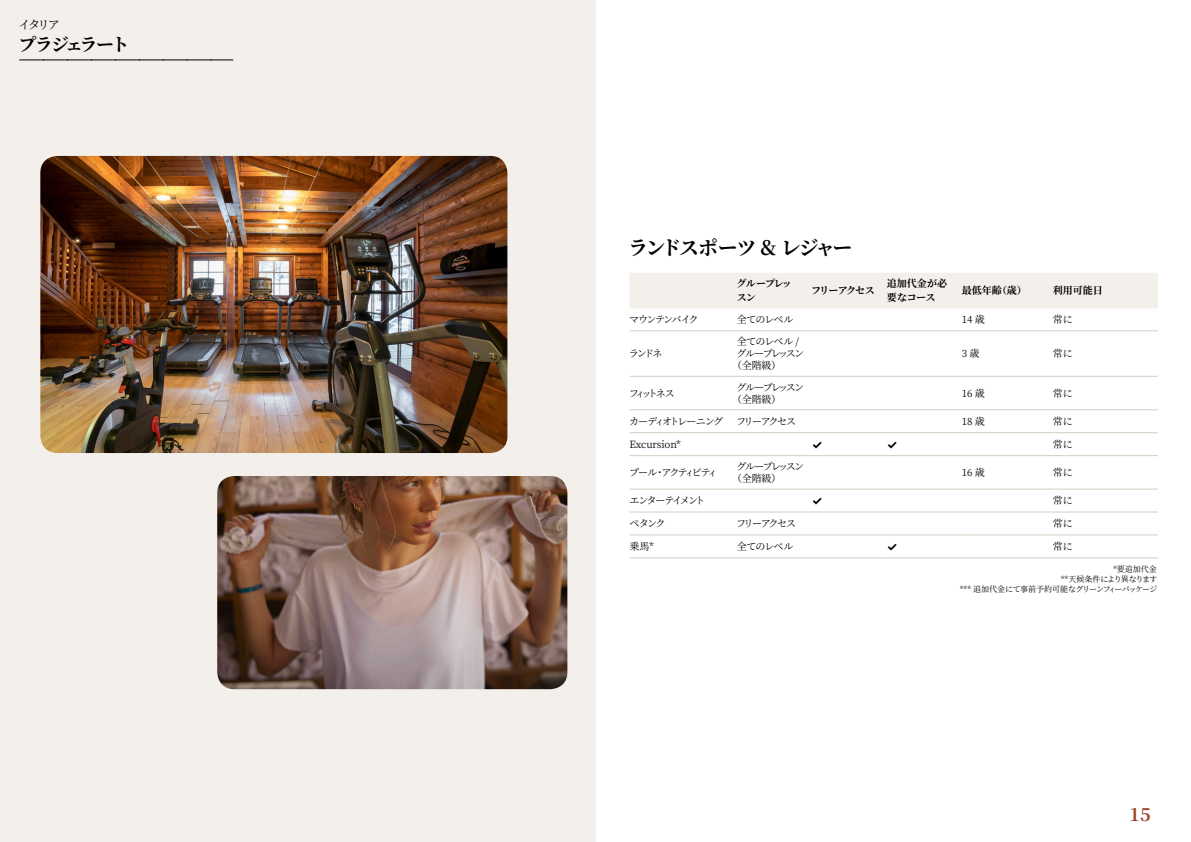
<style>
.page{position:relative;width:1191px;height:842px;background:#fff}
.page>*{position:absolute;margin:0;border:0;box-sizing:border-box;transform-origin:0 0}
.t1{font:700 20px "Noto Serif JP";letter-spacing:-.12em;color:#000}
.t2{font:700 18px "Noto Serif JP";letter-spacing:-.13em;color:#000}
.t3{font:700 18px "Noto Serif JP";color:#9d432c}
.t4{font:12px "Noto Serif JP";color:#000}
.t5{font:700 12px "Inter";color:#000}
.t6{font:10px "Noto Serif JP";letter-spacing:-.105em;color:#000}
.t7{font:10px/12px "Noto Serif JP";letter-spacing:-.165em;color:#000}
.t8{font:10px "Noto Serif JP";letter-spacing:-.15em;color:#000}
.t9{font:700 10px "Noto Serif JP";letter-spacing:-.03em;color:#000}
.t10{font:700 10px/14px "Noto Serif JP";color:#000}
.t11{font:10px "Noto Serif JP";letter-spacing:-.135em;color:#000}
.t12{font:10px "Noto Serif JP";letter-spacing:-.19em;color:#000}
.t13{font:10px "Noto Serif JP";letter-spacing:-.015em;color:#000}
.t14{font:10px "Noto Serif JP";letter-spacing:-.185em;color:#000}
.t15{font:700 10px/14px "Noto Serif JP";letter-spacing:-.1em;color:#000}
.t16{font:700 10px "Noto Serif JP";letter-spacing:-.095em;color:#000}
.t17{font:8px/9.6px "Noto Serif JP";letter-spacing:-.07em;color:#000;text-align:right}
</style>
<div class="page">
<div style="left:0;top:0;width:595px;height:842px;background:#f3f0ec"></div>
<img style="left:40px;top:156px;width:467px;height:297px">
<img style="left:217px;top:476px;width:350px;height:213px">
<svg style="left:20px;top:60px;width:213px;height:1px"></svg>
<div style="left:630px;top:273px;width:527px;height:35px;background:#f3f0ec"></div>
<hr style="left:629px;top:330px;width:108px;height:1px;background:#d7cdc1">
<hr style="left:737px;top:330px;width:75px;height:1px;background:#d7cdc1">
<hr style="left:812px;top:330px;width:75px;height:1px;background:#d7cdc1">
<hr style="left:887px;top:330px;width:75px;height:1px;background:#d7cdc1">
<hr style="left:962px;top:330px;width:91px;height:1px;background:#d7cdc1">
<hr style="left:1053px;top:330px;width:104px;height:1px;background:#d7cdc1">
<hr style="left:629px;top:376px;width:108px;height:1px;background:#d7cdc1">
<hr style="left:737px;top:376px;width:75px;height:1px;background:#d7cdc1">
<hr style="left:812px;top:376px;width:75px;height:1px;background:#d7cdc1">
<hr style="left:887px;top:376px;width:75px;height:1px;background:#d7cdc1">
<hr style="left:962px;top:376px;width:91px;height:1px;background:#d7cdc1">
<hr style="left:1053px;top:376px;width:104px;height:1px;background:#d7cdc1">
<hr style="left:629px;top:409px;width:108px;height:1px;background:#d7cdc1">
<hr style="left:737px;top:409px;width:75px;height:1px;background:#d7cdc1">
<hr style="left:812px;top:409px;width:75px;height:1px;background:#d7cdc1">
<hr style="left:887px;top:409px;width:75px;height:1px;background:#d7cdc1">
<hr style="left:962px;top:409px;width:91px;height:1px;background:#d7cdc1">
<hr style="left:1053px;top:409px;width:104px;height:1px;background:#d7cdc1">
<hr style="left:629px;top:432px;width:108px;height:1px;background:#d7cdc1">
<hr style="left:737px;top:432px;width:75px;height:1px;background:#d7cdc1">
<hr style="left:812px;top:432px;width:75px;height:1px;background:#d7cdc1">
<hr style="left:887px;top:432px;width:75px;height:1px;background:#d7cdc1">
<hr style="left:962px;top:432px;width:91px;height:1px;background:#d7cdc1">
<hr style="left:1053px;top:432px;width:104px;height:1px;background:#d7cdc1">
<hr style="left:629px;top:455px;width:108px;height:1px;background:#d7cdc1">
<hr style="left:737px;top:455px;width:75px;height:1px;background:#d7cdc1">
<hr style="left:812px;top:455px;width:75px;height:1px;background:#d7cdc1">
<hr style="left:887px;top:455px;width:75px;height:1px;background:#d7cdc1">
<hr style="left:962px;top:455px;width:91px;height:1px;background:#d7cdc1">
<hr style="left:1053px;top:455px;width:104px;height:1px;background:#d7cdc1">
<hr style="left:629px;top:489px;width:108px;height:1px;background:#d7cdc1">
<hr style="left:737px;top:489px;width:75px;height:1px;background:#d7cdc1">
<hr style="left:812px;top:489px;width:75px;height:1px;background:#d7cdc1">
<hr style="left:887px;top:489px;width:75px;height:1px;background:#d7cdc1">
<hr style="left:962px;top:489px;width:91px;height:1px;background:#d7cdc1">
<hr style="left:1053px;top:489px;width:104px;height:1px;background:#d7cdc1">
<hr style="left:629px;top:511px;width:108px;height:1px;background:#d7cdc1">
<hr style="left:737px;top:511px;width:75px;height:1px;background:#d7cdc1">
<hr style="left:812px;top:511px;width:75px;height:1px;background:#d7cdc1">
<hr style="left:887px;top:511px;width:75px;height:1px;background:#d7cdc1">
<hr style="left:962px;top:511px;width:91px;height:1px;background:#d7cdc1">
<hr style="left:1053px;top:511px;width:104px;height:1px;background:#d7cdc1">
<hr style="left:629px;top:534px;width:108px;height:1px;background:#d7cdc1">
<hr style="left:737px;top:534px;width:75px;height:1px;background:#d7cdc1">
<hr style="left:812px;top:534px;width:75px;height:1px;background:#d7cdc1">
<hr style="left:887px;top:534px;width:75px;height:1px;background:#d7cdc1">
<hr style="left:962px;top:534px;width:91px;height:1px;background:#d7cdc1">
<hr style="left:1053px;top:534px;width:104px;height:1px;background:#d7cdc1">
<hr style="left:629px;top:557px;width:108px;height:1px;background:#d7cdc1">
<hr style="left:737px;top:557px;width:75px;height:1px;background:#d7cdc1">
<hr style="left:812px;top:557px;width:75px;height:1px;background:#d7cdc1">
<hr style="left:887px;top:557px;width:75px;height:1px;background:#d7cdc1">
<hr style="left:962px;top:557px;width:91px;height:1px;background:#d7cdc1">
<hr style="left:1053px;top:557px;width:104px;height:1px;background:#d7cdc1">
<p class="t4" style="left:19px;top:17px;width:43px">イタリア</p>
<h2 class="t2" style="left:19px;top:34px;width:112px">プラジェラート</h2>
<h1 class="t1" style="left:628px;top:236px;width:226px">ランドスポーツ &amp; レジャー</h1>
<p class="t15" style="left:736px;top:277px;width:57px">グループレッスン</p>
<p class="t16" style="left:811px;top:285px;width:65px">フリーアクセス</p>
<p class="t10" style="left:887px;top:277px;width:62px">追加代金が必要なコース</p>
<p class="t9" style="left:962px;top:285px;width:66px">最低年齢（歳）</p>
<p class="t9" style="left:1053px;top:285px;width:51px">利用可能日</p>
<p class="t7" style="left:629px;top:314px;width:71px">マウンテンバイク</p>
<p class="t6" style="left:737px;top:314px;width:58px">全てのレベル</p>
<p class="t6" style="left:962px;top:314px;width:24px">14 歳</p>
<p class="t6" style="left:1053px;top:314px;width:21px">常に</p>
<p class="t6" style="left:629px;top:348px;width:35px">ランドネ</p>
<p class="t6" style="left:737px;top:336px;width:64px">全てのレベル /</p>
<p class="t7" style="left:736px;top:348px;width:69px">グループレッスン</p>
<p class="t6" style="left:732px;top:360px;width:50px">（全階級）</p>
<p class="t6" style="left:962px;top:348px;width:19px">3 歳</p>
<p class="t6" style="left:1053px;top:348px;width:21px">常に</p>
<p class="t6" style="left:628px;top:387px;width:48px">フィットネス</p>
<p class="t7" style="left:732px;top:381px;width:73px;text-indent:4px">グループレッスン（全階級）</p>
<p class="t6" style="left:962px;top:387px;width:24px">16 歳</p>
<p class="t6" style="left:1053px;top:387px;width:21px">常に</p>
<p class="t11" style="left:629px;top:416px;width:96px">カーディオトレーニング</p>
<p class="t8" style="left:736px;top:416px;width:61px">フリーアクセス</p>
<p class="t6" style="left:962px;top:416px;width:24px">18 歳</p>
<p class="t6" style="left:1053px;top:416px;width:21px">常に</p>
<p class="t13" style="left:629px;top:438px;width:53px">Excursion*</p>
<p class="t5" style="left:812px;top:435px;width:12px">✓</p>
<p class="t5" style="left:887px;top:435px;width:12px">✓</p>
<p class="t6" style="left:1053px;top:438px;width:21px">常に</p>
<p class="t12" style="left:629px;top:467px;width:90px">プール・アクティビティ</p>
<p class="t7" style="left:732px;top:460px;width:73px;text-indent:4px">グループレッスン（全階級）</p>
<p class="t6" style="left:962px;top:467px;width:24px">16 歳</p>
<p class="t6" style="left:1053px;top:467px;width:21px">常に</p>
<p class="t14" style="left:629px;top:495px;width:77px">エンターテイメント</p>
<p class="t5" style="left:812px;top:492px;width:12px">✓</p>
<p class="t6" style="left:1053px;top:495px;width:21px">常に</p>
<p class="t6" style="left:629px;top:518px;width:37px">ペタンク</p>
<p class="t8" style="left:736px;top:518px;width:61px">フリーアクセス</p>
<p class="t6" style="left:1053px;top:518px;width:21px">常に</p>
<p class="t6" style="left:629px;top:541px;width:26px">乗馬*</p>
<p class="t6" style="left:737px;top:541px;width:58px">全てのレベル</p>
<p class="t5" style="left:887px;top:538px;width:12px">✓</p>
<p class="t6" style="left:1053px;top:541px;width:21px">常に</p>
<p class="t17" style="left:959px;top:565px;width:199px">*要追加代金<br>**天候条件により異なります<br>*** 追加代金にて事前予約可能なグリーンフィーパッケージ</p>
<h2 class="t3" style="left:1129px;top:804px;width:23px">15</h2>
</div>
